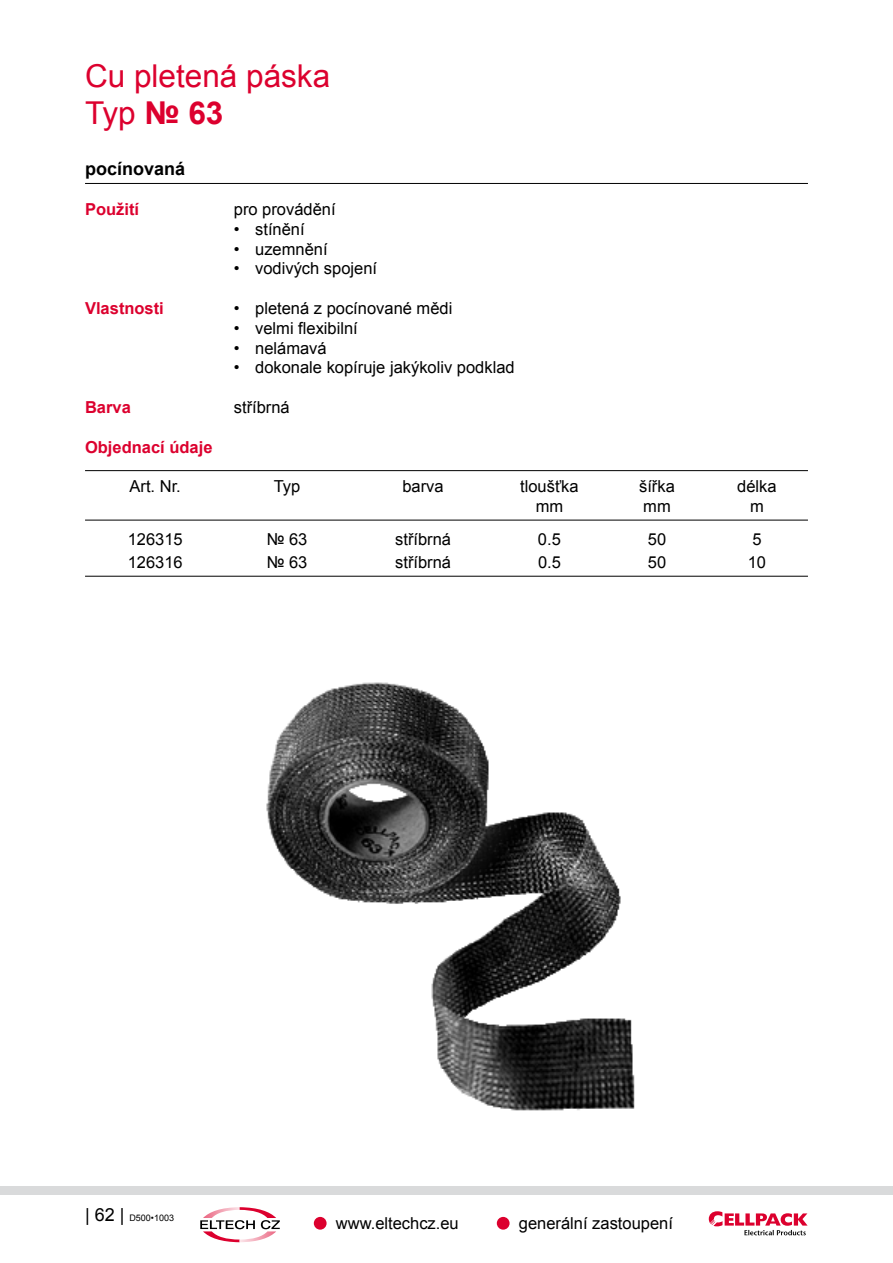
<style>
.page{position:relative;width:893px;height:1263px;background:#fff}
.page>*{position:absolute;margin:0;border:0;box-sizing:border-box;transform-origin:0 0}
.t1{font:31.5px/37.8px "Arial";color:#dc002e}
.t2{font:700 18px "Arial";color:#000}
.t3{font:16.5px "Arial";color:#000}
.t4{font:700 16.5px "Arial";color:#dc002e}
.t5{font:9px "Arial";color:#000}
.s1{font-weight:700}
.s2{font-size:18px}
</style>
<div class="page">
<div style="left:314px;top:1217px;width:13px;height:12px;background:#dc002e;border-radius:50%"></div>
<div style="left:497px;top:1217px;width:13px;height:12px;background:#dc002e;border-radius:50%"></div>
<div style="left:0;top:1186px;width:893px;height:8px;background:#d9dadb"></div>
<svg style="left:200px;top:1207px;width:80px;height:35px"></svg>
<svg style="left:709px;top:1211px;width:99px;height:24px"></svg>
<hr style="left:85px;top:183px;width:723px;height:1px;background:#000">
<hr style="left:85px;top:470px;width:723px;height:1px;background:#000">
<hr style="left:85px;top:520px;width:723px;height:1px;background:#000">
<hr style="left:85px;top:576px;width:723px;height:1px;background:#000">
<img style="left:266px;top:682px;width:369px;height:429px">
<h1 class="t1" style="left:85px;top:57px;width:247px">Cu pletená páska<br>Typ <span class="s1">№ 63</span></h1>
<p class="t2" style="left:85px;top:157px;width:102px">pocínovaná</p>
<p class="t4" style="left:85px;top:198px;width:56px">Použití</p>
<p class="t3" style="left:234px;top:198px;width:103px">pro provádění</p>
<p class="t3" style="left:234px;top:218px;width:72px">• stínění</p>
<p class="t3" style="left:234px;top:238px;width:95px">• uzemnění</p>
<p class="t3" style="left:234px;top:258px;width:145px">• vodivých spojení</p>
<p class="t4" style="left:85px;top:297px;width:80px">Vlastnosti</p>
<p class="t3" style="left:234px;top:297px;width:220px">• pletená z pocínované mědi</p>
<p class="t3" style="left:234px;top:317px;width:125px">• velmi flexibilní</p>
<p class="t3" style="left:234px;top:337px;width:94px">• nelámavá</p>
<p class="t3" style="left:234px;top:357px;width:282px">• dokonale kopíruje jakýkoliv podklad</p>
<p class="t4" style="left:85px;top:396px;width:47px">Barva</p>
<p class="t3" style="left:234px;top:396px;width:57px">stříbrná</p>
<p class="t4" style="left:85px;top:436px;width:129px">Objednací údaje</p>
<p class="t3" style="left:130px;top:476px;width:53px">Art. Nr.</p>
<p class="t3" style="left:274px;top:476px;width:28px">Typ</p>
<p class="t3" style="left:402px;top:476px;width:43px">barva</p>
<p class="t3" style="left:520px;top:476px;width:60px">tloušťka</p>
<p class="t3" style="left:639px;top:476px;width:37px">šířka</p>
<p class="t3" style="left:737px;top:476px;width:41px">délka</p>
<p class="t3" style="left:536px;top:495px;width:29px">mm</p>
<p class="t3" style="left:643px;top:495px;width:29px">mm</p>
<p class="t3" style="left:750px;top:495px;width:15px">m</p>
<p class="t3" style="left:128px;top:528px;width:57px">126315</p>
<p class="t3" style="left:267px;top:528px;width:42px">№ 63</p>
<p class="t3" style="left:395px;top:528px;width:57px">stříbrná</p>
<p class="t3" style="left:538px;top:528px;width:24px">0.5</p>
<p class="t3" style="left:648px;top:528px;width:20px">50</p>
<p class="t3" style="left:752px;top:528px;width:11px">5</p>
<p class="t3" style="left:128px;top:552px;width:57px">126316</p>
<p class="t3" style="left:267px;top:552px;width:42px">№ 63</p>
<p class="t3" style="left:395px;top:552px;width:57px">stříbrná</p>
<p class="t3" style="left:538px;top:552px;width:24px">0.5</p>
<p class="t3" style="left:648px;top:552px;width:20px">50</p>
<p class="t3" style="left:748px;top:552px;width:20px">10</p>
<p class="t5" style="left:85px;top:1212px;width:91px"><span class="s2">| 62 |</span> D500•1003</p>
<p class="t3" style="left:336px;top:1212px;width:124px">www.eltechcz.eu</p>
<p class="t3" style="left:519px;top:1212px;width:156px">generální zastoupení</p>
</div>
